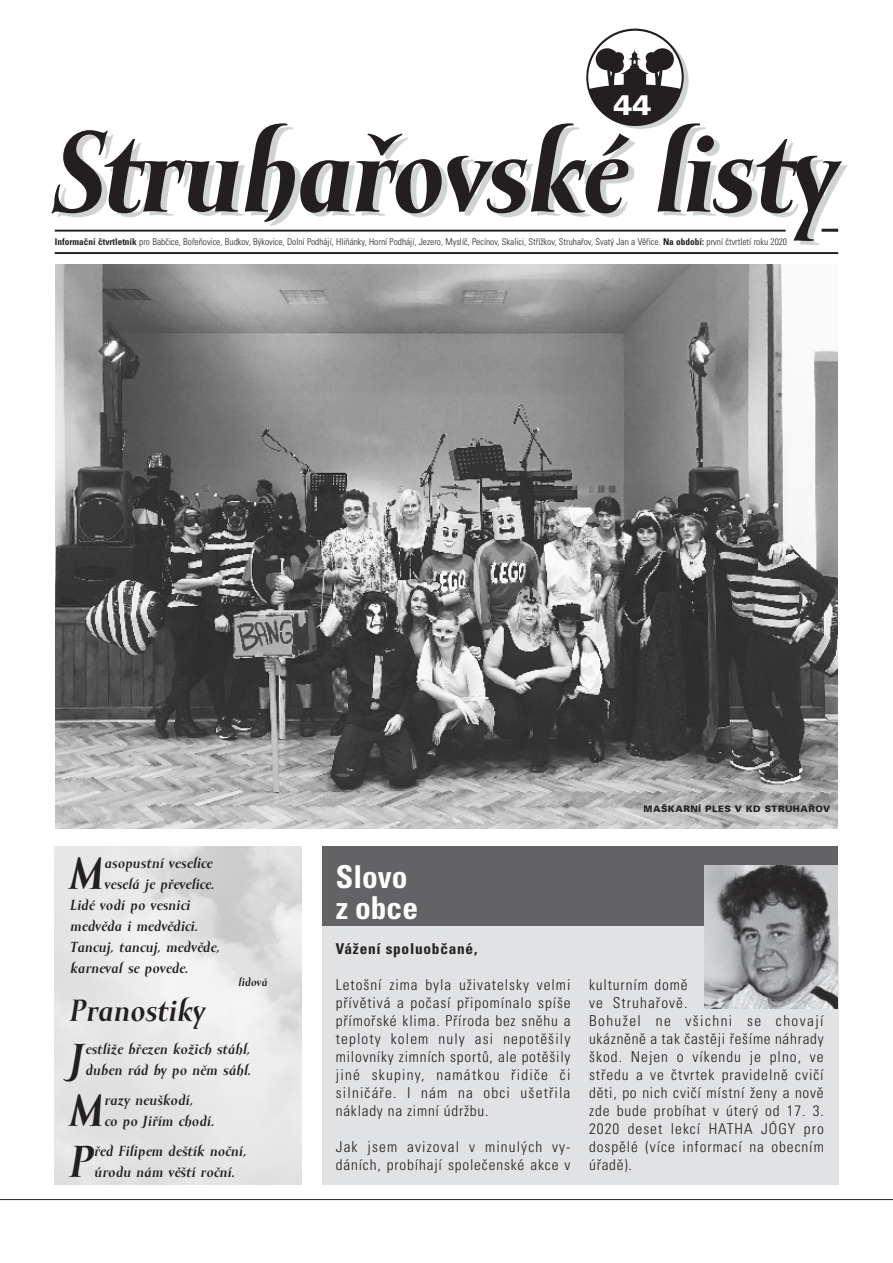
<style>
.page{position:relative;width:893px;height:1263px;background:#fff}
.page>*{position:absolute;margin:0;border:0;box-sizing:border-box;transform-origin:0 0}
.t1{font:italic 700 45.9px "Mramor CE";color:#231f20;scale:1.05 1}
.t2{font:italic 700 31.5px "Mramor CE";letter-spacing:.02em;color:#231f20;scale:1.05 1}
.t3{font:700 condensed 31.5px/31.5px "Univers CE";color:#fff}
.t4{font:900 28.5px "Univers CE";color:#fff}
.t5{font:300 condensed 15px/18px "Univers CE";letter-spacing:.06em;color:#231f20}
.t6{font:italic 700 15px/21px "Mramor CE";letter-spacing:.025em;color:#231f20;scale:1.05 1}
.t7{font:700 condensed 15px "Univers CE";letter-spacing:.05em;color:#231f20}
.t8{font:italic 700 12px "Mramor CE";letter-spacing:.025em;color:#231f20;scale:1.05 1}
.t9{font:300 condensed 9.3px "Univers CE";color:#231f20}
.t10{font:900 9px "Univers CE";letter-spacing:.05em;color:#231f20}
.s1{font-weight:700}
</style>
<div class="page">
<hr style="left:55px;top:252px;width:783px;height:2px;background:#231f20">
<svg style="left:51px;top:29px;width:797px;height:216px"></svg>
<hr style="left:0;top:1199px;width:893px;height:1px;background:#231f20">
<img style="left:55px;top:264px;width:783px;height:564px">
<div style="left:322px;top:926px;width:516px;height:258px;background:#e1e2e4"></div>
<div style="left:322px;top:846px;width:515px;height:80px;background:#636366"></div>
<img style="left:705px;top:866px;width:132px;height:142px">
<h3 class="t4" style="left:614px;top:88px;width:40px">44</h3>
<p class="t9" style="left:55px;top:237px;width:734px"><span class="s1">Informační čtvrtletník</span> pro Babčice, Bořeňovice, Budkov, Býkovice, Dolní Podhájí, Hliňánky, Horní Podhájí, Jezero, Myslíč, Pecínov, Skalici, Střížkov, Struhařov, Svatý Jan a Věřice. <span class="s1">Na období:</span> první čtvrtletí roku 2020</p>
<h1 class="t1" style="left:71px;top:855px;width:33px">M</h1>
<p class="t6" style="left:105px;top:854px;width:104px">asopustní veselice</p>
<p class="t6" style="left:105px;top:875px;width:106px">veselá je převelice.</p>
<p class="t6" style="left:71px;top:896px;width:115px">Lidé vodí po vesnici</p>
<p class="t6" style="left:71px;top:917px;width:123px">medvěda i medvědici.</p>
<p class="t6" style="left:71px;top:938px;width:144px">Tancuj, tancuj, medvěde,</p>
<p class="t6" style="left:71px;top:959px;width:114px">karneval se povede.</p>
<h2 class="t2" style="left:71px;top:997px;width:130px">Pranostiky</h2>
<p class="t8" style="left:239px;top:977px;width:29px">lidová</p>
<h1 class="t1" style="left:71px;top:1040px;width:15px">J</h1>
<p class="t6" style="left:86px;top:1040px;width:159px">estliže březen kožich stáhl, duben rád by po něm sáhl.</p>
<h1 class="t1" style="left:71px;top:1091px;width:33px">M</h1>
<p class="t6" style="left:105px;top:1091px;width:106px">razy neuškodí,<br>co po Jiřím chodí.</p>
<h1 class="t1" style="left:71px;top:1142px;width:23px">P</h1>
<p class="t6" style="left:94px;top:1142px;width:146px">řed Filipem deštík noční, úrodu nám věští roční.</p>
<p class="t10" style="left:644px;top:804px;width:188px">MAŠKARNÍ PLES V KD STRUHAŘOV</p>
<h2 class="t3" style="left:336px;top:861px;width:84px">Slovo z obce</h2>
<p class="t7" style="left:336px;top:940px;width:143px">Vážení spoluobčané,</p>
<p class="t5" style="left:336px;top:976px;width:236px;text-align:justify">Letošní zima byla uživatelsky velmi přívětivá a počasí připomínalo spíše přímořské klima. Příroda bez sněhu a teploty kolem nuly asi nepotěšily milovníky zimních sportů, ale potěšily jiné skupiny, namátkou řidiče či silničáře. I nám na obci ušetřila náklady na zimní údržbu.</p>
<p class="t5" style="left:336px;top:1138px;width:236px">Jak jsem avizoval v minulých vy&shy;dáních, probíhají společenské akce v</p>
<p class="t5" style="left:589px;top:976px;width:236px">kulturním domě<br>ve Struhařově.<br>Bohužel ne všichni se chovají ukázněně a tak častěji řešíme náhrady škod. Nejen o víkendu je plno, ve středu a ve čtvrtek pravidelně cvičí děti, po nich cvičí místní ženy a nově zde bude probíhat v úterý od 17. 3.<br>2020 deset lekcí HATHA JÓGY pro dospělé (více informací na obecním úřadě).</p>
</div>
